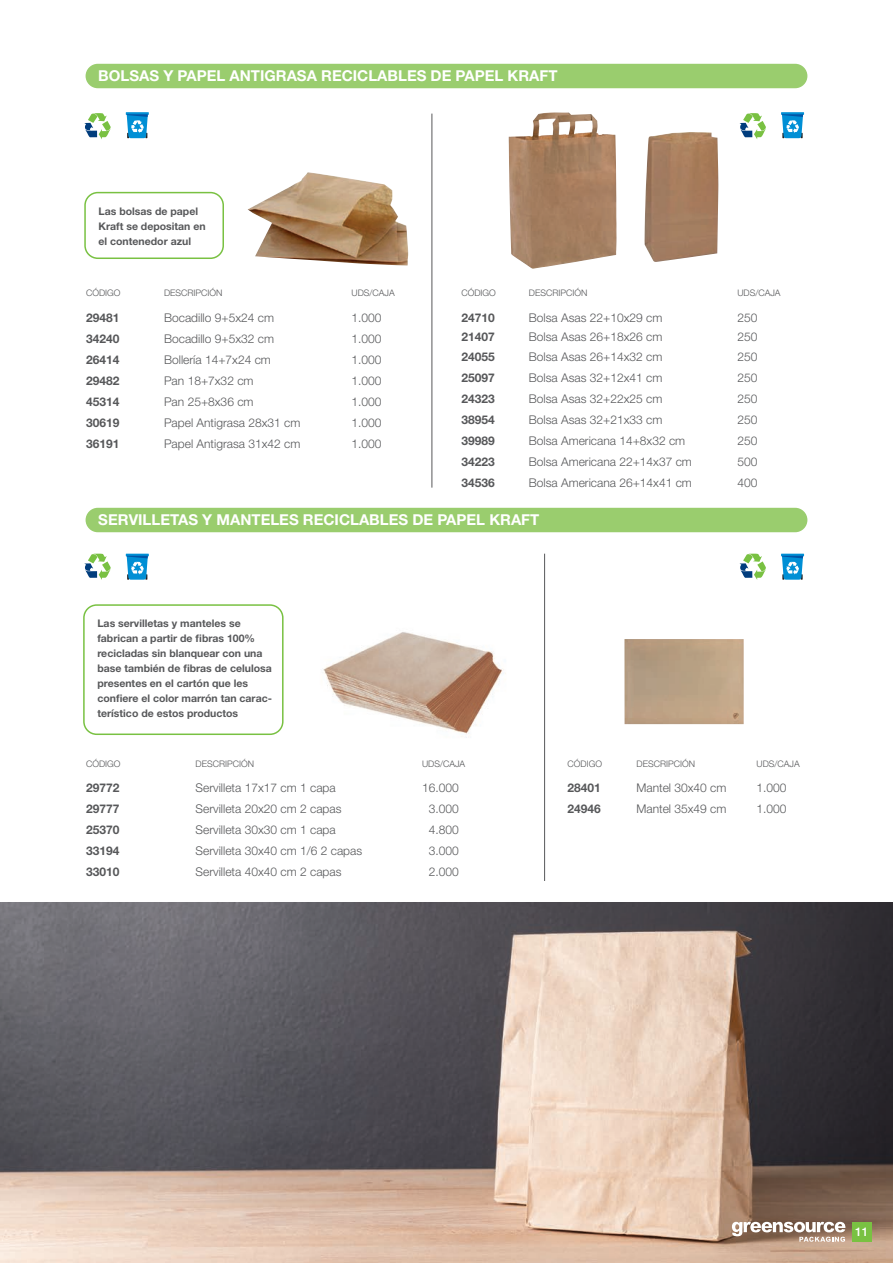
<style>
.page{position:relative;width:893px;height:1263px;background:#fff}
.page>*{position:absolute;margin:0;border:0;box-sizing:border-box;transform-origin:0 0}
.t1{font:700 15px "Helvetica Neue LT Std";color:#fff}
.t2{font:300 12px "Helvetica Neue LT Std";color:#57585a}
.t3{font:700 12px "Helvetica Neue LT Std";color:#57585a}
.t4{font:500 12px "Helvetica Neue LT Std";color:#fff}
.t5{font:700 10.5px/15px "Helvetica Neue LT Std";color:#57585a}
.t6{font:300 9px "Helvetica Neue LT Std";color:#57585a}
</style>
<div class="page">
<img style="left:644px;top:132px;width:74px;height:130px">
<img style="left:509px;top:112px;width:108px;height:157px">
<svg style="left:84px;top:113px;width:27px;height:26px"></svg>
<svg style="left:739px;top:113px;width:27px;height:26px"></svg>
<div style="left:86px;top:64px;width:721px;height:24px;background:#9acd6e;border-radius:12px"></div>
<div style="left:84px;top:192px;width:140px;height:67px;border:2px solid #79c142;border-radius:13px"></div>
<hr style="left:432px;top:114px;width:1px;height:374px;background:#57585a">
<img style="left:248px;top:172px;width:160px;height:93px">
<img style="left:0;top:903px;width:893px;height:360px">
<svg style="left:732px;top:1222px;width:113px;height:20px"></svg>
<div style="left:852px;top:1222px;width:20px;height:20px;background:#79c142"></div>
<hr style="left:126px;top:112px;width:23px;height:3px;background:#008fd5">
<svg style="left:127px;top:114px;width:21px;height:24px"></svg>
<hr style="left:781px;top:112px;width:23px;height:3px;background:#008fd5">
<svg style="left:782px;top:114px;width:21px;height:24px"></svg>
<img style="left:624px;top:639px;width:120px;height:85px">
<img style="left:323px;top:632px;width:183px;height:106px">
<svg style="left:84px;top:554px;width:27px;height:26px"></svg>
<svg style="left:739px;top:554px;width:27px;height:26px"></svg>
<div style="left:83px;top:604px;width:201px;height:131px;border:2px solid #79c142;border-radius:13px"></div>
<hr style="left:544px;top:554px;width:1px;height:327px;background:#57585a">
<div style="left:86px;top:508px;width:721px;height:24px;background:#9acd6e;border-radius:12px"></div>
<hr style="left:126px;top:554px;width:23px;height:2px;background:#008fd5">
<svg style="left:127px;top:556px;width:21px;height:24px"></svg>
<hr style="left:781px;top:554px;width:23px;height:2px;background:#008fd5">
<svg style="left:782px;top:556px;width:21px;height:24px"></svg>
<p class="t1" style="left:98px;top:67px;width:461px">BOLSAS Y PAPEL ANTIGRASA RECICLABLES DE PAPEL KRAFT</p>
<p class="t5" style="left:99px;top:203px;width:109px">Las bolsas de papel<br>Kraft se depositan en el contenedor azul</p>
<p class="t6" style="left:86px;top:288px;width:36px">CÓDIGO</p>
<p class="t6" style="left:164px;top:288px;width:60px">DESCRIPCIÓN</p>
<p class="t6" style="left:352px;top:288px;width:45px">UDS/CAJA</p>
<p class="t3" style="left:86px;top:310px;width:35px">29481</p>
<p class="t2" style="left:164px;top:310px;width:111px">Bocadillo 9+5x24 cm</p>
<p class="t2" style="left:352px;top:310px;width:32px">1.000</p>
<p class="t3" style="left:86px;top:331px;width:35px">34240</p>
<p class="t2" style="left:164px;top:331px;width:111px">Bocadillo 9+5x32 cm</p>
<p class="t2" style="left:352px;top:331px;width:32px">1.000</p>
<p class="t3" style="left:86px;top:352px;width:35px">26414</p>
<p class="t2" style="left:164px;top:352px;width:108px">Bollería 14+7x24 cm</p>
<p class="t2" style="left:352px;top:352px;width:32px">1.000</p>
<p class="t3" style="left:86px;top:373px;width:35px">29482</p>
<p class="t2" style="left:164px;top:373px;width:91px">Pan 18+7x32 cm</p>
<p class="t2" style="left:352px;top:373px;width:32px">1.000</p>
<p class="t3" style="left:86px;top:394px;width:35px">45314</p>
<p class="t2" style="left:164px;top:394px;width:91px">Pan 25+8x36 cm</p>
<p class="t2" style="left:352px;top:394px;width:32px">1.000</p>
<p class="t3" style="left:86px;top:415px;width:35px">30619</p>
<p class="t2" style="left:164px;top:415px;width:138px">Papel Antigrasa 28x31 cm</p>
<p class="t2" style="left:352px;top:415px;width:32px">1.000</p>
<p class="t3" style="left:86px;top:436px;width:35px">36191</p>
<p class="t2" style="left:164px;top:436px;width:138px">Papel Antigrasa 31x42 cm</p>
<p class="t2" style="left:352px;top:436px;width:32px">1.000</p>
<p class="t6" style="left:461px;top:288px;width:36px">CÓDIGO</p>
<p class="t6" style="left:529px;top:288px;width:60px">DESCRIPCIÓN</p>
<p class="t6" style="left:737px;top:288px;width:45px">UDS/CAJA</p>
<p class="t3" style="left:461px;top:310px;width:35px">24710</p>
<p class="t2" style="left:529px;top:310px;width:135px">Bolsa Asas 22+10x29 cm</p>
<p class="t2" style="left:737px;top:310px;width:22px">250</p>
<p class="t3" style="left:461px;top:330px;width:35px">21407</p>
<p class="t2" style="left:529px;top:330px;width:135px">Bolsa Asas 26+18x26 cm</p>
<p class="t2" style="left:737px;top:330px;width:22px">250</p>
<p class="t3" style="left:461px;top:349px;width:35px">24055</p>
<p class="t2" style="left:529px;top:349px;width:135px">Bolsa Asas 26+14x32 cm</p>
<p class="t2" style="left:737px;top:349px;width:22px">250</p>
<p class="t3" style="left:461px;top:370px;width:35px">25097</p>
<p class="t2" style="left:529px;top:370px;width:135px">Bolsa Asas 32+12x41 cm</p>
<p class="t2" style="left:737px;top:370px;width:22px">250</p>
<p class="t3" style="left:461px;top:391px;width:35px">24323</p>
<p class="t2" style="left:529px;top:391px;width:135px">Bolsa Asas 32+22x25 cm</p>
<p class="t2" style="left:737px;top:391px;width:22px">250</p>
<p class="t3" style="left:461px;top:412px;width:35px">38954</p>
<p class="t2" style="left:529px;top:412px;width:135px">Bolsa Asas 32+21x33 cm</p>
<p class="t2" style="left:737px;top:412px;width:22px">250</p>
<p class="t3" style="left:461px;top:433px;width:35px">39989</p>
<p class="t2" style="left:529px;top:433px;width:158px">Bolsa Americana 14+8x32 cm</p>
<p class="t2" style="left:737px;top:433px;width:22px">250</p>
<p class="t3" style="left:461px;top:454px;width:35px">34223</p>
<p class="t2" style="left:529px;top:454px;width:165px">Bolsa Americana 22+14x37 cm</p>
<p class="t2" style="left:737px;top:454px;width:22px">500</p>
<p class="t3" style="left:461px;top:475px;width:35px">34536</p>
<p class="t2" style="left:529px;top:475px;width:165px">Bolsa Americana 26+14x41 cm</p>
<p class="t2" style="left:737px;top:475px;width:22px">400</p>
<p class="t1" style="left:98px;top:511px;width:442px">SERVILLETAS Y MANTELES RECICLABLES DE PAPEL KRAFT</p>
<p class="t5" style="left:97px;top:616px;width:176px">Las servilletas y manteles se fabrican a partir de fibras 100% recicladas sin blanquear con una base también de fibras de celulosa presentes en el cartón que les confiere el color marrón tan carac&shy;terístico de estos productos</p>
<p class="t6" style="left:86px;top:758px;width:36px">CÓDIGO</p>
<p class="t6" style="left:196px;top:758px;width:60px">DESCRIPCIÓN</p>
<p class="t6" style="left:422px;top:758px;width:45px">UDS/CAJA</p>
<p class="t3" style="left:86px;top:781px;width:35px">29772</p>
<p class="t2" style="left:196px;top:781px;width:142px">Servilleta 17x17 cm 1 capa</p>
<p class="t2" style="left:422px;top:781px;width:38px">16.000</p>
<p class="t3" style="left:86px;top:802px;width:35px">29777</p>
<p class="t2" style="left:196px;top:802px;width:147px">Servilleta 20x20 cm 2 capas</p>
<p class="t2" style="left:429px;top:802px;width:32px">3.000</p>
<p class="t3" style="left:86px;top:823px;width:35px">25370</p>
<p class="t2" style="left:196px;top:823px;width:142px">Servilleta 30x30 cm 1 capa</p>
<p class="t2" style="left:429px;top:823px;width:32px">4.800</p>
<p class="t3" style="left:86px;top:844px;width:35px">33194</p>
<p class="t2" style="left:196px;top:844px;width:168px">Servilleta 30x40 cm 1/6 2 capas</p>
<p class="t2" style="left:429px;top:844px;width:32px">3.000</p>
<p class="t3" style="left:86px;top:865px;width:35px">33010</p>
<p class="t2" style="left:196px;top:865px;width:147px">Servilleta 40x40 cm 2 capas</p>
<p class="t2" style="left:429px;top:865px;width:32px">2.000</p>
<p class="t6" style="left:567px;top:758px;width:36px">CÓDIGO</p>
<p class="t6" style="left:636px;top:758px;width:60px">DESCRIPCIÓN</p>
<p class="t6" style="left:756px;top:758px;width:45px">UDS/CAJA</p>
<p class="t3" style="left:567px;top:781px;width:35px">28401</p>
<p class="t2" style="left:636px;top:781px;width:92px">Mantel 30x40 cm</p>
<p class="t2" style="left:756px;top:781px;width:32px">1.000</p>
<p class="t3" style="left:567px;top:802px;width:35px">24946</p>
<p class="t2" style="left:636px;top:802px;width:92px">Mantel 35x49 cm</p>
<p class="t2" style="left:756px;top:802px;width:32px">1.000</p>
<p class="t4" style="left:855px;top:1224px;width:15px">11</p>
</div>
